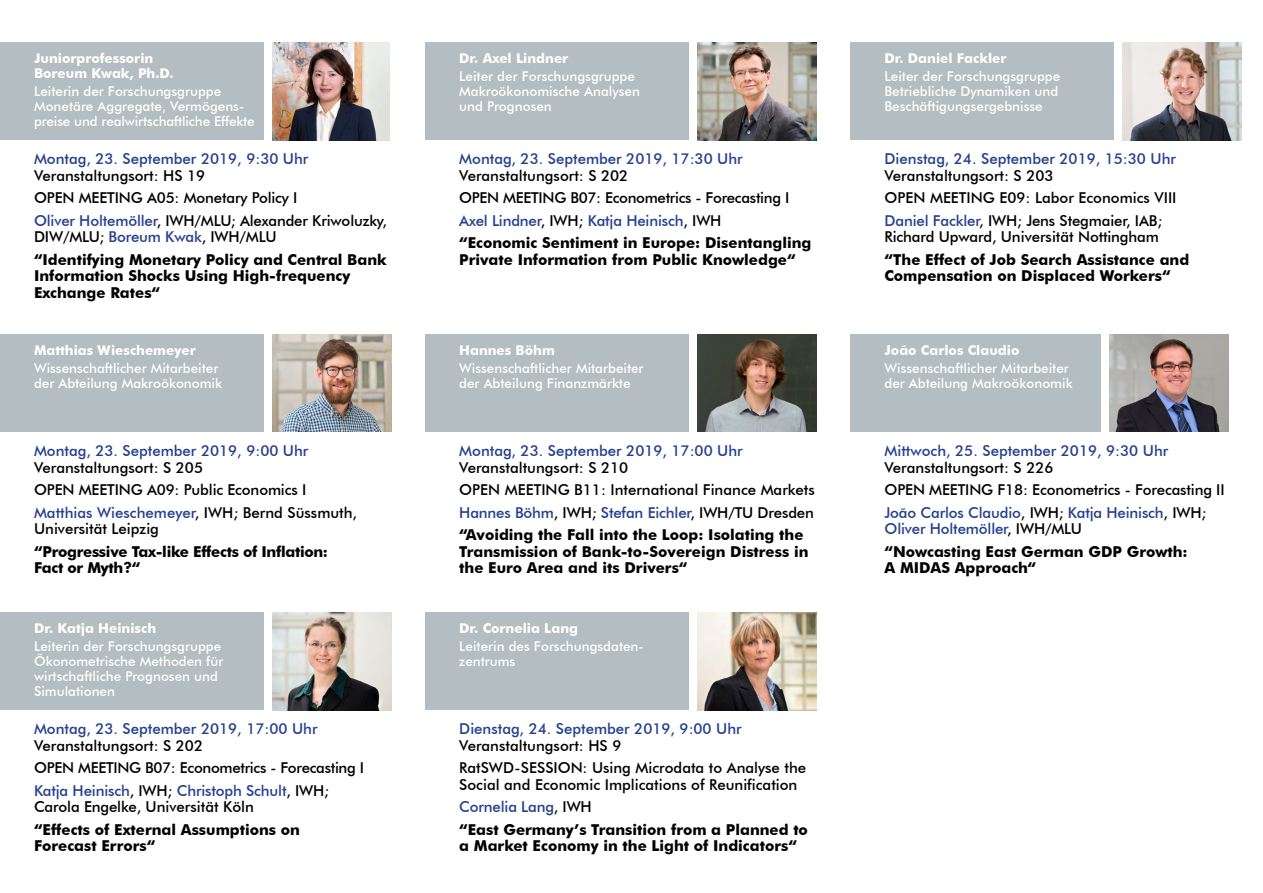
<style>
.page{position:relative;width:1263px;height:893px;background:#fff}
.page>*{position:absolute;margin:0;border:0;box-sizing:border-box;transform-origin:0 0}
.t1{font:500 15px/22.5px "Futura BT";letter-spacing:-.01em;color:#000}
.t2{font:700 15px/16.5px "Futura BT";color:#000}
.t3{font:500 15px "Futura BT";color:#25408f}
.t4{font:700 15px/16.5px "Futura BT";letter-spacing:-.02em;color:#000}
.t5{font:500 13.5px/15px "Futura BT";color:#fff}
.t6{font:700 13.5px/15px "Futura BT";color:#fff}
.s1{color:#25408f}
.s2{font-weight:500}
.s3{font-weight:500;color:#25408f}
.s4{font-weight:700}
</style>
<div class="page">
<img style="left:272px;top:334px;width:119px;height:98px">
<div style="left:0;top:334px;width:264px;height:98px;background:#b4bdc1"></div>
<div style="left:0;top:612px;width:264px;height:98px;background:#b4bdc1"></div>
<img style="left:272px;top:612px;width:119px;height:98px">
<div style="left:425px;top:43px;width:264px;height:97px;background:#b4bdc1"></div>
<img style="left:697px;top:43px;width:119px;height:97px">
<div style="left:425px;top:334px;width:264px;height:98px;background:#b4bdc1"></div>
<img style="left:697px;top:334px;width:119px;height:98px">
<div style="left:850px;top:43px;width:264px;height:97px;background:#b4bdc1"></div>
<img style="left:1123px;top:43px;width:119px;height:97px">
<div style="left:850px;top:334px;width:251px;height:98px;background:#b4bdc1"></div>
<img style="left:1110px;top:334px;width:119px;height:98px">
<div style="left:425px;top:612px;width:264px;height:98px;background:#b4bdc1"></div>
<img style="left:697px;top:612px;width:119px;height:98px">
<div style="left:0;top:43px;width:264px;height:97px;background:#b4bdc1"></div>
<img style="left:272px;top:43px;width:118px;height:97px">
<p class="t6" style="left:34px;top:51px;width:141px">Juniorprofessorin<br>Boreum Kwak, Ph.D.</p>
<p class="t5" style="left:34px;top:84px;width:222px">Leiterin der Forschungsgruppe<br>Monetäre Aggregate, Vermögens&shy;preise und realwirtschaftliche Effekte</p>
<p class="t3" style="left:34px;top:150px;width:276px">Montag, 23. September 2019, 9:30 Uhr</p>
<p class="t1" style="left:34px;top:164px;width:355px">Veranstaltungsort: HS 19<br>OPEN MEETING A05: Monetary Policy I<br><span class="s1">Oliver Holtemöller</span>, IWH/MLU; Alexander Kriwoluzky,</p>
<p class="t2" style="left:34px;top:226px;width:354px;line-height:22.5px"><span class="s2">DIW/MLU;</span> <span class="s3">Boreum Kwak</span><span class="s2">, IWH/MLU<br></span>“Identifying Monetary Policy and Central Bank</p>
<p class="t2" style="left:34px;top:268px;width:318px">Information Shocks Using High-frequency<br>Exchange Rates“</p>
<p class="t6" style="left:34px;top:343px;width:163px">Matthias Wieschemeyer</p>
<p class="t5" style="left:34px;top:361px;width:190px">Wissenschaftlicher Mitarbeiter der Abteilung Makroökonomik</p>
<p class="t3" style="left:34px;top:442px;width:276px">Montag, 23. September 2019, 9:00 Uhr</p>
<p class="t1" style="left:34px;top:456px;width:325px">Veranstaltungsort: S 205<br>OPEN MEETING A09: Public Economics I<br><span class="s1">Matthias Wieschemeyer</span>, IWH; Bernd Süssmuth,</p>
<p class="t1" style="left:34px;top:518px;width:126px">Universität Leipzig</p>
<p class="t4" style="left:34px;top:543px;width:296px">“Progressive Tax-like Effects of Inflation:<br>Fact or Myth?“</p>
<p class="t6" style="left:34px;top:621px;width:124px">Dr. Katja Heinisch</p>
<p class="t5" style="left:34px;top:639px;width:191px">Leiterin der Forschungsgruppe<br>Ökonometrische Methoden für wirtschaftliche Prognosen und<br>Simulationen</p>
<p class="t3" style="left:34px;top:720px;width:285px">Montag, 23. September 2019, 17:00 Uhr</p>
<p class="t1" style="left:34px;top:734px;width:332px">Veranstaltungsort: S 202<br>OPEN MEETING B07: Econometrics - Forecasting I<br><span class="s1">Katja Heinisch</span>, IWH; <span class="s1">Christoph Schult</span>, IWH;</p>
<p class="t1" style="left:34px;top:796px;width:221px">Carola Engelke, Universität Köln</p>
<p class="t2" style="left:34px;top:821px;width:267px">“Effects of External Assumptions on<br>Forecast Errors“</p>
<p class="t6" style="left:459px;top:51px;width:111px">Dr. Axel Lindner</p>
<p class="t5" style="left:459px;top:69px;width:182px">Leiter der Forschungsgruppe<br>Makroökonomische Analysen und Prognosen</p>
<p class="t3" style="left:459px;top:150px;width:285px">Montag, 23. September 2019, 17:30 Uhr</p>
<p class="t1" style="left:459px;top:164px;width:354px">Veranstaltungsort: S 202<br>OPEN MEETING B07: Econometrics - Forecasting I <span class="s1">Axel Lindner</span>, IWH; <span class="s1">Katja Heinisch</span>, IWH<br><span class="s4">“Economic Sentiment in Europe: Disentangling</span></p>
<p class="t2" style="left:459px;top:251px;width:338px">Private Information from Public Knowledge“</p>
<p class="t6" style="left:459px;top:343px;width:97px">Hannes Böhm</p>
<p class="t5" style="left:459px;top:361px;width:186px">Wissenschaftlicher Mitarbeiter der Abteilung Finanzmärkte</p>
<p class="t3" style="left:459px;top:442px;width:285px">Montag, 23. September 2019, 17:00 Uhr</p>
<p class="t1" style="left:459px;top:456px;width:357px">Veranstaltungsort: S 210<br>OPEN MEETING B11: International Finance Markets <span class="s1">Hannes Böhm</span>, IWH; <span class="s1">Stefan Eichler</span>, IWH/TU Dresden <span class="s4">“Avoiding the Fall into the Loop: Isolating the</span></p>
<p class="t2" style="left:459px;top:543px;width:351px">Transmission of Bank-to-Sovereign Distress in the Euro Area and its Drivers“</p>
<p class="t6" style="left:459px;top:621px;width:120px">Dr. Cornelia Lang</p>
<p class="t5" style="left:459px;top:639px;width:186px">Leiterin des Forschungsdaten&shy;zentrums</p>
<p class="t3" style="left:459px;top:720px;width:284px">Dienstag, 24. September 2019, 9:00 Uhr</p>
<p class="t1" style="left:459px;top:734px;width:348px">Veranstaltungsort: HS 9<br>RatSWD-SESSION: Using Microdata to Analyse the</p>
<p class="t1" style="left:459px;top:773px;width:350px">Social and Economic Implications of Reunification<br><span class="s1">Cornelia Lang</span>, IWH<br><span class="s4">“East Germany’s Transition from a Planned to</span></p>
<p class="t2" style="left:459px;top:838px;width:339px">a Market Economy in the Light of Indicators“</p>
<p class="t6" style="left:884px;top:51px;width:124px">Dr. Daniel Fackler</p>
<p class="t5" style="left:884px;top:69px;width:177px">Leiter der Forschungsgruppe<br>Betriebliche Dynamiken und<br>Beschäftigungsergebnisse</p>
<p class="t3" style="left:884px;top:150px;width:293px">Dienstag, 24. September 2019, 15:30 Uhr</p>
<p class="t1" style="left:884px;top:164px;width:294px">Veranstaltungsort: S 203<br>OPEN MEETING E09: Labor Economics VIII<br><span class="s1">Daniel Fackler</span>, IWH; Jens Stegmaier, IAB;</p>
<p class="t1" style="left:884px;top:226px;width:276px">Richard Upward, Universität Nottingham</p>
<p class="t2" style="left:884px;top:251px;width:306px">“The Effect of Job Search Assistance and<br>Compensation on Displaced Workers“</p>
<p class="t6" style="left:884px;top:343px;width:136px">João Carlos Claudio</p>
<p class="t5" style="left:884px;top:361px;width:190px">Wissenschaftlicher Mitarbeiter der Abteilung Makroökonomik</p>
<p class="t3" style="left:884px;top:442px;width:285px">Mittwoch, 25. September 2019, 9:30 Uhr</p>
<p class="t1" style="left:884px;top:456px;width:342px">Veranstaltungsort: S 226<br>OPEN MEETING F18: Econometrics - Forecasting II<br><span class="s1">João Carlos Claudio</span>, IWH; <span class="s1">Katja Heinisch</span>, IWH;</p>
<p class="t2" style="left:884px;top:518px;width:305px;line-height:22.5px"><span class="s3">Oliver Holtemöller</span><span class="s2">, IWH/MLU<br></span>“Nowcasting East German GDP Growth:</p>
<p class="t2" style="left:884px;top:560px;width:153px">A MIDAS Approach“</p>
</div>
